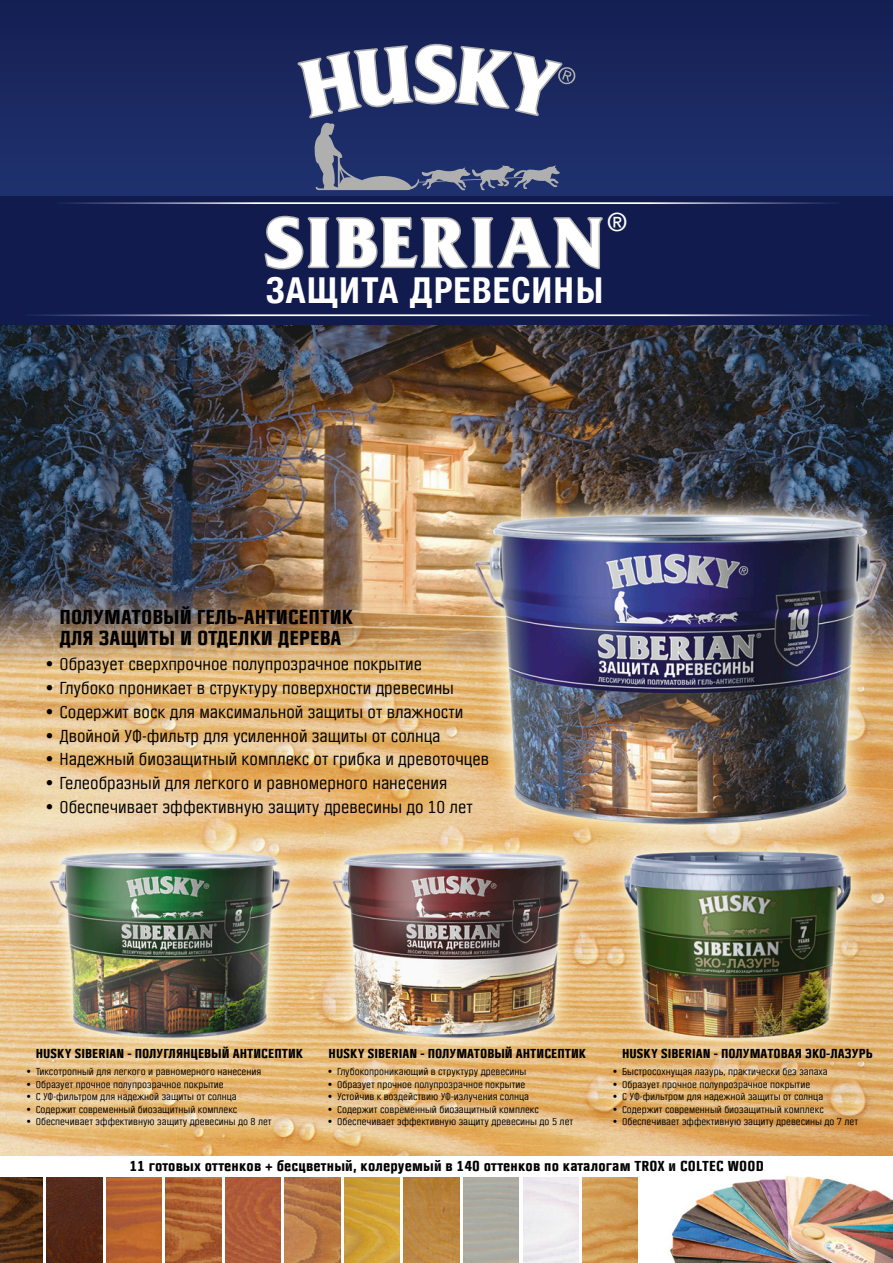
<style>
.page{position:relative;width:893px;height:1263px;background:#fff}
.page>*{position:absolute;margin:0;border:0;box-sizing:border-box;transform-origin:0 0}
.t1{font:700 68.55px "Friz Quadrata C";letter-spacing:.065em;color:#fff}
.t2{font:700 condensed 35.7px "Helvetica Neue";letter-spacing:.045em;color:#fff}
.t3{font:500 25.2px "Helvetica Neue";color:#fff}
.Text{font:700 21px "Obi CY";color:#000}
.t4{font:18px "Obi CY";color:#000}
.Bullet_text{font:700 15px "Obi CY";letter-spacing:.01em;color:#000}
.Text-2{font:700 13.5px "Obi CY";color:#000}
.t5{font:10.5px "Obi CY";color:#000}
</style>
<div class="page">
<img style="left:0;top:325px;width:893px;height:830px">
<svg style="left:0;top:0;width:893px;height:196px;background:#1a2861"></svg>
<div style="left:0;top:196px;width:893px;height:129px;background:#111b4d"></div>
<img style="left:583px;top:1178px;width:55px;height:85px">
<img style="left:344px;top:1178px;width:56px;height:85px">
<img style="left:225px;top:1178px;width:56px;height:85px">
<img style="left:285px;top:1178px;width:55px;height:85px">
<img style="left:404px;top:1178px;width:55px;height:85px">
<img style="left:166px;top:1178px;width:55px;height:85px">
<img style="left:106px;top:1178px;width:56px;height:85px">
<img style="left:0;top:1178px;width:43px;height:85px">
<img style="left:47px;top:1178px;width:55px;height:85px">
<img style="left:669px;top:1175px;width:224px;height:88px">
<hr style="left:57px;top:202px;width:782px;height:2px;background:#fff">
<hr style="left:26px;top:314px;width:845px;height:2px;background:#fff">
<svg style="left:264px;top:215px;width:339px;height:55px"></svg>
<svg style="left:296px;top:0;width:281px;height:190px;background:#4a557f"></svg>
<p class="t1" style="left:264px;top:203px;width:341px">SIBERIAN</p>
<p class="t3" style="left:607px;top:201px;width:22px">®</p>
<p class="t2" style="left:266px;top:260px;width:338px">ЗАЩИТА ДРЕВЕСИНЫ</p>
<p class="Text" style="left:60px;top:606px;width:295px">ПОЛУМАТОВЫЙ ГЕЛЬ-АНТИСЕПТИК</p>
<p class="Text" style="left:60px;top:627px;width:283px">ДЛЯ ЗАЩИТЫ И ОТДЕЛКИ ДЕРЕВА</p>
<p class="t4" style="left:47px;top:655px;width:377px">• Образует сверхпрочное полупрозрачное покрытие</p>
<p class="t4" style="left:47px;top:679px;width:409px">• Глубоко проникает в структуру поверхности древесины</p>
<p class="t4" style="left:47px;top:703px;width:418px">• Содержит воск для максимальной защиты от влажности</p>
<p class="t4" style="left:47px;top:727px;width:395px">• Двойной УФ-фильтр для усиленной защиты от солнца</p>
<p class="t4" style="left:47px;top:750px;width:444px">• Надежный биозащитный комплекс от грибка и древоточцев</p>
<p class="t4" style="left:47px;top:774px;width:402px">• Гелеобразный для легкого и равномерного нанесения</p>
<p class="t4" style="left:47px;top:798px;width:427px">• Обеспечивает эффективную защиту древесины до 10 лет</p>
<p class="Text-2" style="left:36px;top:1046px;width:269px">HUSKY SIBERIAN - ПОЛУГЛЯНЦЕВЫЙ АНТИСЕПТИК</p>
<p class="t5" style="left:27px;top:1066px;width:235px">• Тиксотропный для легкого и равномерного нанесения</p>
<p class="t5" style="left:27px;top:1079px;width:198px">• Образует прочное полупрозрачное покрытие</p>
<p class="t5" style="left:27px;top:1091px;width:211px">• С УФ-фильтром для надежной защиты от солнца</p>
<p class="t5" style="left:27px;top:1104px;width:212px">• Содержит современный биозащитный комплекс</p>
<p class="t5" style="left:27px;top:1116px;width:246px">• Обеспечивает эффективную защиту древесины до 8 лет</p>
<p class="Text-2" style="left:329px;top:1046px;width:259px">HUSKY SIBERIAN - ПОЛУМАТОВЫЙ АНТИСЕПТИК</p>
<p class="t5" style="left:329px;top:1066px;width:199px">• Глубокопроникающий в структуру древесины</p>
<p class="t5" style="left:329px;top:1079px;width:198px">• Образует прочное полупрозрачное покрытие</p>
<p class="t5" style="left:329px;top:1091px;width:202px">• Устойчив к воздействию УФ-излучения солнца</p>
<p class="t5" style="left:329px;top:1104px;width:212px">• Содержит современный биозащитный комплекс</p>
<p class="t5" style="left:329px;top:1116px;width:246px">• Обеспечивает эффективную защиту древесины до 5 лет</p>
<p class="Text-2" style="left:622px;top:1046px;width:252px">HUSKY SIBERIAN - ПОЛУМАТОВАЯ ЭКО-ЛАЗУРЬ</p>
<p class="t5" style="left:614px;top:1066px;width:216px">• Быстросохнущая лазурь, практически без запаха</p>
<p class="t5" style="left:614px;top:1079px;width:198px">• Образует прочное полупрозрачное покрытие</p>
<p class="t5" style="left:614px;top:1091px;width:211px">• С УФ-фильтром для надежной защиты от солнца</p>
<p class="t5" style="left:614px;top:1104px;width:212px">• Содержит современный биозащитный комплекс</p>
<p class="t5" style="left:614px;top:1116px;width:246px">• Обеспечивает эффективную защиту древесины до 7 лет</p>
<p class="Bullet_text" style="left:129px;top:1158px;width:636px">11 готовых оттенков + бесцветный, колеруемый в 140 оттенков по каталогам ТRОХ и COLTEC WOOD</p>
</div>
